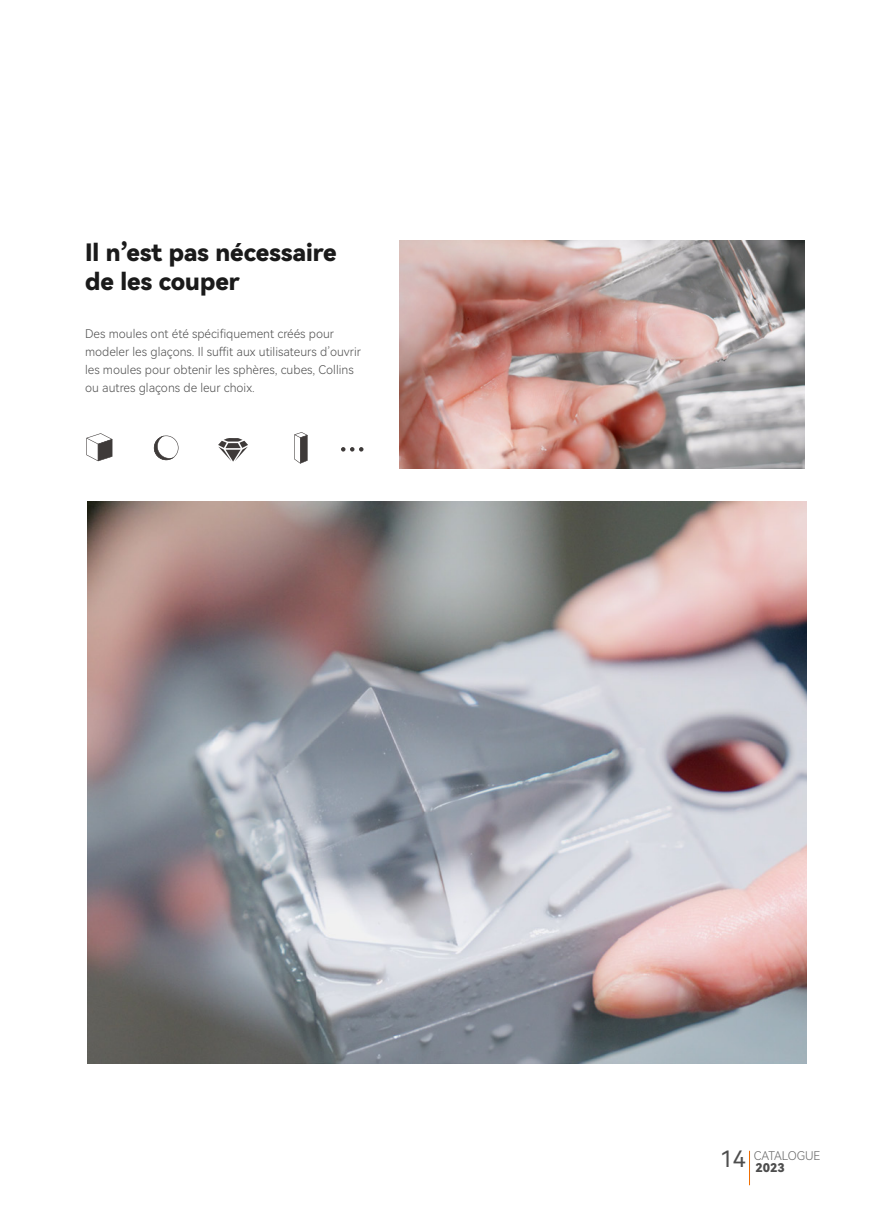
<style>
.page{position:relative;width:893px;height:1212px;background:#fff}
.page>*{position:absolute;margin:0;border:0;box-sizing:border-box;transform-origin:0 0}
.t1{font:24px/28.8px "Harmony OS Sans Black";color:#1a1a1a}
.t2{font:12px/18px "Harmony OS Sans Light";color:#4d4d4d}
.t3{font:12px "Harmony OS Sans Light";color:#666}
.t4{font:12px "Harmony OS Sans Black";color:#4d4d4d}
.s1{font-family:"Harmony OS Sans";font-size:22.5px;color:#4d4d4d}
</style>
<div class="page">
<img style="left:87px;top:501px;width:719px;height:562px">
<hr style="left:749px;top:1151px;width:1px;height:34px;background:#f06e00">
<img style="left:399px;top:240px;width:406px;height:228px">
<svg style="left:86px;top:433px;width:26px;height:28px"></svg>
<svg style="left:154px;top:435px;width:24px;height:25px"></svg>
<svg style="left:218px;top:438px;width:30px;height:24px"></svg>
<svg style="left:294px;top:432px;width:14px;height:32px"></svg>
<svg style="left:341px;top:447px;width:22px;height:5px"></svg>
<h1 class="t1" style="left:85px;top:237px;width:253px">Il n’est pas nécessaire de les couper</h1>
<p class="t2" style="left:85px;top:325px;width:277px">Des moules ont été spécifiquement créés pour modeler les glaçons. Il suffit aux utilisateurs d’ouvrir les moules pour obtenir les sphères, cubes, Collins ou autres glaçons de leur choix.</p>
<p class="t3" style="left:720px;top:1147px;width:102px"><span class="s1">14</span> CATALOGUE</p>
<p class="t4" style="left:755px;top:1159px;width:31px">2023</p>
</div>
